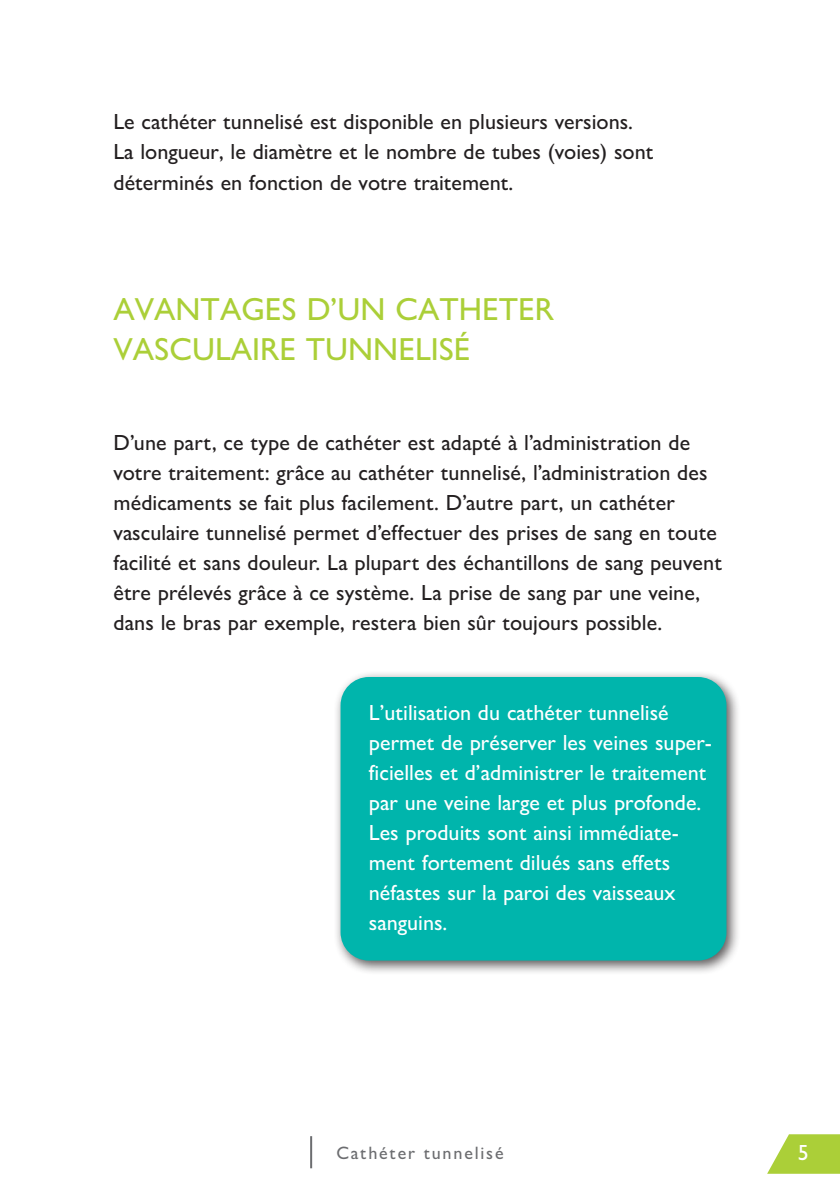
<style>
.page{position:relative;width:840px;height:1191px;background:#fff}
.page>*{position:absolute;margin:0;border:0;box-sizing:border-box;transform-origin:0 0}
.t1{font:500 32px/40px "Gill Sans Nova";color:#abcf38}
.t2{font:500 22px/30px "Gill Sans Nova";color:#231f20}
.t3{font:500 22px/30px "Gill Sans Nova";color:#fff}
.t4{font:500 18px "Gill Sans Nova";letter-spacing:.1em;color:#6c6d70}
</style>
<div class="page">
<hr style="left:310px;top:1136px;width:2px;height:32px;background:#6c6d70">
<svg style="left:767px;top:1134px;width:72px;height:39px"></svg>
<div style="left:333px;top:670px;width:408px;height:305px;background:#231f20;opacity:.75"></div>
<div style="left:340px;top:677px;width:386px;height:283px;background:#00b5ac;border-radius:28px"></div>
<p class="t2" style="left:113px;top:107px;width:541px">Le cathéter tunnelisé est disponible en plusieurs versions.<br>La longueur, le diamètre et le nombre de tubes (voies) sont déterminés en fonction de votre traitement.</p>
<h1 class="t1" style="left:113px;top:288px;width:442px">AVANTAGES D’UN CATHETER<br>VASCULAIRE TUNNELISÉ</h1>
<p class="t2" style="left:113px;top:427px;width:609px">D’une part, ce type de cathéter est adapté à l’administration de votre traitement: grâce au cathéter tunnelisé, l’administration des médicaments se fait plus facilement. D’autre part, un cathéter vasculaire tunnelisé permet d’effectuer des prises de sang en toute facilité et sans douleur. La plupart des échantillons de sang peuvent être prélevés grâce à ce système. La prise de sang par une veine, dans le bras par exemple, restera bien sûr toujours possible.</p>
<p class="t3" style="left:368px;top:697px;width:344px">L’utilisation du cathéter tunnelisé permet de préserver les veines super&shy;ficielles et d’administrer le traitement par une veine large et plus profonde.<br>Les produits sont ainsi immédiate&shy;ment fortement dilués sans effets néfastes sur la paroi des vaisseaux sanguins.</p>
<p class="t4" style="left:336px;top:1141px;width:169px">Cathéter tunnelisé</p>
<p class="t3" style="left:797px;top:1137px;width:12px">5</p>
</div>
